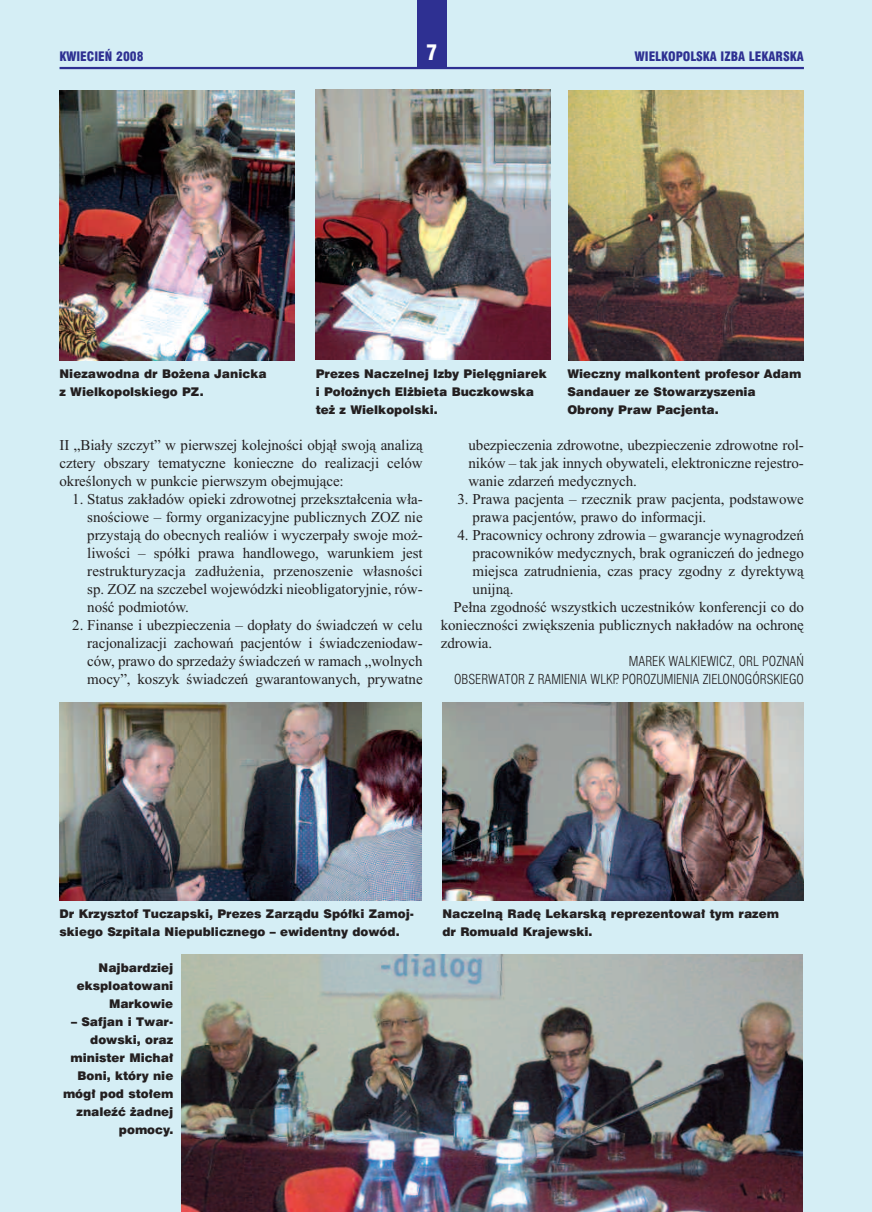
<style>
.page{position:relative;width:872px;height:1212px;background:#d5eef5}
.page>*{position:absolute;margin:0;border:0;box-sizing:border-box;transform-origin:0 0}
.t1{font:21px "Swis 721 Blk Cn EU";color:#fff}
.t2{font:15px/18px "Times New Roman";letter-spacing:-.005em;color:#231f20;text-align:justify}
.t3{font:13.5px/18px "Swis 721 Lt Cn EU";color:#231f20;text-align:right}
.t4{font:12.75px "Swis 721 Blk Cn EU";color:#2e3092}
.t5{font:12px/18px "Swis 721 Blk EU";color:#231f20}
</style>
<div class="page">
<hr style="left:60px;top:67px;width:744px;height:2px;background:#2e3092">
<div style="left:417px;top:0;width:29px;height:68px;background:#2e3092"></div>
<img style="left:60px;top:90px;width:235px;height:270px">
<img style="left:60px;top:702px;width:361px;height:198px">
<img style="left:442px;top:702px;width:362px;height:198px">
<img style="left:569px;top:90px;width:235px;height:270px">
<img style="left:315px;top:89px;width:236px;height:270px">
<img style="left:182px;top:954px;width:620px;height:258px">
<p class="t4" style="left:60px;top:48px;width:85px">KWIECIEŃ 2008</p>
<h1 class="t1" style="left:426px;top:40px;width:13px">7</h1>
<p class="t4" style="left:634px;top:48px;width:171px">WIELKOPOLSKA IZBA LEKARSKA</p>
<p class="t5" style="left:60px;top:365px;width:209px">Niezawodna dr Bożena Janicka z Wielkopolskiego PZ.</p>
<p class="t5" style="left:316px;top:365px;width:233px">Prezes Naczelnej Izby Pielęgniarek i Położnych Elżbieta Buczkowska też z Wielkopolski.</p>
<p class="t5" style="left:567px;top:365px;width:235px">Wieczny malkontent profesor Adam<br>Sandauer ze Stowarzyszenia<br>Obrony Praw Pacjenta.</p>
<p class="t2" style="left:60px;top:436px;width:365px">II „Biały szczyt” w pierwszej kolejności objął swoją analizą cztery obszary tematyczne konieczne do realizacji celów określonych w punkcie pierwszym obejmujące:</p>
<p class="t2" style="left:87px;top:490px;width:337px;text-indent:-15px">1. Status zakładów opieki zdrowotnej przekształcenia wła&shy;snościowe – formy organizacyjne publicznych ZOZ nie przystają do obecnych realiów i wyczerpały swoje moż&shy;liwości – spółki prawa handlowego, warunkiem jest restrukturyzacja zadłużenia, przenoszenie własności sp. ZOZ na szczebel wojewódzki nieobligatoryjnie, rów&shy;ność podmiotów.</p>
<p class="t2" style="left:87px;top:616px;width:337px;text-indent:-15px">2. Finanse i ubezpieczenia – dopłaty do świadczeń w celu racjonalizacji zachowań pacjentów i świadczeniodaw&shy;ców, prawo do sprzedaży świadczeń w ramach „wolnych mocy”, koszyk świadczeń gwarantowanych, prywatne</p>
<p class="t2" style="left:468px;top:436px;width:337px">ubezpieczenia zdrowotne, ubezpieczenie zdrowotne rol&shy;ników – tak jak innych obywateli, elektroniczne rejestro&shy;wanie zdarzeń medycznych.</p>
<p class="t2" style="left:472px;top:490px;width:333px;text-indent:-15px">3. Prawa pacjenta – rzecznik praw pacjenta, podstawowe prawa pacjentów, prawo do informacji.</p>
<p class="t2" style="left:457px;top:526px;width:348px">4. Pracownicy ochrony zdrowia – gwarancje wynagrodzeń</p>
<p class="t2" style="left:472px;top:544px;width:333px">pracowników medycznych, brak ograniczeń do jednego</p>
<p class="t2" style="left:472px;top:562px;width:333px">miejsca zatrudnienia, czas pracy zgodny z dyrektywą</p>
<p class="t2" style="left:472px;top:580px;width:42px">unijną.</p>
<p class="t2" style="left:453px;top:598px;width:352px">Pełna zgodność wszystkich uczestników konferencji co do</p>
<p class="t2" style="left:441px;top:616px;width:365px">konieczności zwiększenia publicznych nakładów na ochronę</p>
<p class="t2" style="left:441px;top:634px;width:53px">zdrowia.</p>
<p class="t3" style="left:454px;top:652px;width:351px">MAREK WALKIEWICZ, ORL POZNAŃ<br>OBSERWATOR Z RAMIENIA WLKP. POROZUMIENIA ZIELONOGÓRSKIEGO</p>
<p class="t5" style="left:60px;top:905px;width:356px">Dr Krzysztof Tuczapski, Prezes Zarządu Spółki Zamoj&shy;skiego Szpitala Niepublicznego – ewidentny dowód.</p>
<p class="t5" style="left:442px;top:905px;width:338px">Naczelną Radę Lekarską reprezentował tym razem dr Romuald Krajewski.</p>
<p class="t5" style="left:77px;top:959px;width:98px;text-align:right">Najbardziej eksploatowani<br>Markowie</p>
<p class="t5" style="left:63px;top:1013px;width:112px;text-align:right">– Safjan i Twar&shy;dowski, oraz minister Michał<br>Boni, który nie mógł pod stołem znaleźć żadnej pomocy.</p>
</div>
